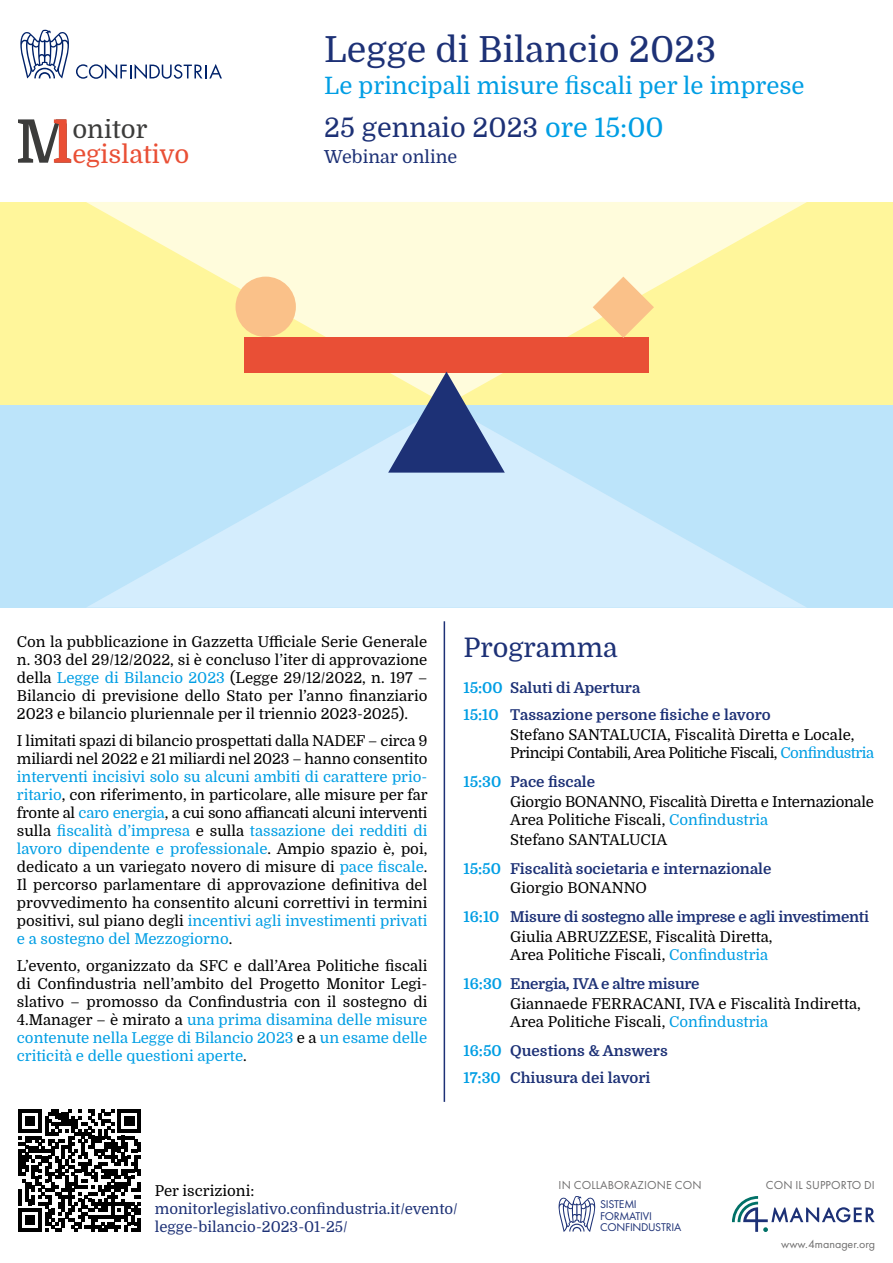
<style>
.page{position:relative;width:893px;height:1263px;background:#fff}
.page>*{position:absolute;margin:0;border:0;box-sizing:border-box;transform-origin:0 0}
.t1{font:36px "Domine";color:#1d3176}
.t2{font:27px "Domine";color:#1d3176}
.t3{font:25.65px "Domine";color:#e94f35}
.t4{font:25.65px "Domine";color:#3c3c3b}
.t5{font:24px "Domine";color:#009ee4}
.t6{font:18px "Domine";color:#1d3176}
.t7{font:15px/18px "Domine";color:#000;text-align:justify}
.t8{font:700 15px/27px "Domine";color:#1d3176}
.t9{font:700 15px/20px "Domine";letter-spacing:-.02em;color:#1d3176}
.t10{font:15px/18px "Domine";letter-spacing:-.035em;color:#000}
.t11{font:15px/18px "Domine";color:#1d3176}
.t12{font:15px/20px "Domine";letter-spacing:-.02em;color:#000}
.t13{font:12px "Futura PT";letter-spacing:.01em;color:#706f6f}
.t14{font:11.7px/11.7px "Futura PT";letter-spacing:-.025em;color:#1d3176}
.s1{color:#009ee4}
.s2{font-weight:700;color:#009ee4}
.s3{font-weight:700;color:#1d3176}
.s4{font-weight:400;color:#000}
.s5{font-weight:400;color:#009ee4}
</style>
<div class="page">
<hr style="left:444px;top:621px;width:1px;height:481px;background:#1d3176">
<svg style="left:19px;top:1109px;width:122px;height:123px"></svg>
<hr style="left:138px;top:1218px;width:3px;height:14px;background:#000">
<svg style="left:559px;top:1196px;width:37px;height:36px"></svg>
<svg style="left:732px;top:1196px;width:143px;height:36px"></svg>
<div style="left:0;top:202px;width:893px;height:406px;background:#fff69b"></div>
<div style="left:0;top:405px;width:893px;height:203px;background:#bce4fa"></div>
<svg style="left:87px;top:438px;width:719px;height:170px;fill:#d4edfd"></svg>
<svg style="left:86px;top:202px;width:721px;height:171px;fill:#fffcdc"></svg>
<div style="left:244px;top:337px;width:405px;height:35px;background:#e94f36"></div>
<svg style="left:388px;top:372px;width:117px;height:101px"></svg>
<div style="left:236px;top:277px;width:60px;height:60px;background:#fac189;border-radius:50%"></div>
<svg style="left:593px;top:277px;width:61px;height:61px"></svg>
<svg style="left:18px;top:119px;width:53px;height:44px"></svg>
<svg style="left:20px;top:30px;width:49px;height:48px"></svg>
<svg style="left:76px;top:64px;width:146px;height:15px"></svg>
<h3 class="t4" style="left:72px;top:115px;width:77px">onitor</h3>
<h3 class="t3" style="left:72px;top:140px;width:118px">egislativo</h3>
<h1 class="t1" style="left:324px;top:30px;width:394px">Legge di Bilancio 2023</h1>
<h3 class="t5" style="left:324px;top:72px;width:482px">Le principali misure fiscali per le imprese</h3>
<h2 class="t2" style="left:324px;top:113px;width:341px">25 gennaio 2023 <span class="s1">ore 15:00</span></h2>
<p class="t6" style="left:324px;top:147px;width:134px">Webinar online</p>
<p class="t7" style="left:17px;top:633px;width:412px">Con la pubblicazione in Gazzetta Ufficiale Serie Generale n. 303 del 29/12/2022, si è concluso l’iter di approvazione della <span class="s1">Legge di Bilancio 2023</span> (Legge 29/12/2022, n. 197 – Bilancio di previsione dello Stato per l’anno finanziario 2023 e bilancio pluriennale per il triennio 2023-2025).</p>
<p class="t7" style="left:17px;top:732px;width:412px">I limitati spazi di bilancio prospettati dalla NADEF – circa 9 miliardi nel 2022 e 21 miliardi nel 2023 – hanno consentito</p>
<p class="t7" style="left:17px;top:768px;width:412px"><span class="s1">interventi incisivi solo su alcuni ambiti di carattere prio&shy;ritario</span>, con riferimento, in particolare, alle misure per far fronte al <span class="s1">caro energia</span>, a cui sono affiancati alcuni interventi sulla <span class="s1">fiscalità d’impresa</span> e sulla <span class="s1">tassazione dei redditi di lavoro dipendente e professionale</span>. Ampio spazio è, poi, dedicato a un variegato novero di misure di <span class="s1">pace fiscale</span>.<br>Il percorso parlamentare di approvazione definitiva del provvedimento ha consentito alcuni correttivi in termini positivi, sul piano degli <span class="s1">incentivi agli investimenti privati e a sostegno del Mezzogiorno</span>.</p>
<p class="t7" style="left:17px;top:957px;width:412px">L’evento, organizzato da SFC e dall’Area Politiche fiscali di Confindustria nell’ambito del Progetto Monitor Legi&shy;slativo – promosso da Confindustria con il sostegno di 4.Manager – è mirato a <span class="s1">una prima disamina delle misure contenute nella Legge di Bilancio 2023</span> e a <span class="s1">un esame delle criticità e delle questioni aperte</span>.</p>
<h2 class="t2" style="left:463px;top:633px;width:156px">Programma</h2>
<p class="t8" style="left:463px;top:674px;width:309px"><span class="s1">15:00</span> Saluti di Apertura<br><span class="s1">15:10</span> Tassazione persone fisiche e lavoro</p>
<p class="t10" style="left:510px;top:726px;width:365px">Stefano SANTALUCIA, Fiscalità Diretta e Locale,<br>Principi Contabili, Area Politiche Fiscali, <span class="s1">Confindustria</span></p>
<p class="t12" style="left:510px;top:772px;width:365px;text-indent:-47px"><span class="s2">15:30</span> <span class="s3">Pace fiscale<br></span>Giorgio BONANNO, Fiscalità Diretta e Internazionale</p>
<p class="t7" style="left:510px;top:810px;width:260px;line-height:20px">Area Politiche Fiscali, <span class="s1">Confindustria<br></span>Stefano SANTALUCIA</p>
<p class="t8" style="left:510px;top:858px;width:263px;line-height:20px;text-indent:-47px"><span class="s1">15:50</span> Fiscalità societaria e internazionale<br><span class="s4">Giorgio BONANNO</span></p>
<p class="t9" style="left:510px;top:907px;width:360px;text-indent:-47px"><span class="s1">16:10</span> Misure di sostegno alle imprese e agli investimenti<br><span class="s4">Giulia ABRUZZESE, Fiscalità Diretta,</span></p>
<p class="t9" style="left:463px;top:941px;width:306px;line-height:29px;text-indent:47px"><span class="s4">Area Politiche Fiscali,</span> <span class="s5">Confindustria<br></span><span class="s1">16:30</span> Energia, IVA e altre misure</p>
<p class="t7" style="left:510px;top:995px;width:352px">Giannaede FERRACANI, IVA e Fiscalità Indiretta,<br>Area Politiche Fiscali, <span class="s1">Confindustria</span></p>
<p class="t8" style="left:463px;top:1037px;width:206px"><span class="s1">16:50</span> Questions &amp; Answers<br><span class="s1">17:30</span> Chiusura dei lavori</p>
<p class="t13" style="left:559px;top:1180px;width:144px">IN COLLABORAZIONE CON</p>
<p class="t13" style="left:766px;top:1180px;width:111px">CON IL SUPPORTO DI</p>
<p class="t7" style="left:155px;top:1182px;width:101px">Per iscrizioni:</p>
<p class="t11" style="left:155px;top:1200px;width:305px">monitorlegislativo.confindustria.it/evento/ legge-bilancio-2023-01-25/</p>
<p class="t14" style="left:600px;top:1198px;width:83px">SISTEMI<br>FORMATIVI<br>CONFINDUSTRIA</p>
<p class="t13" style="left:781px;top:1240px;width:95px">www.4manager.org</p>
</div>
